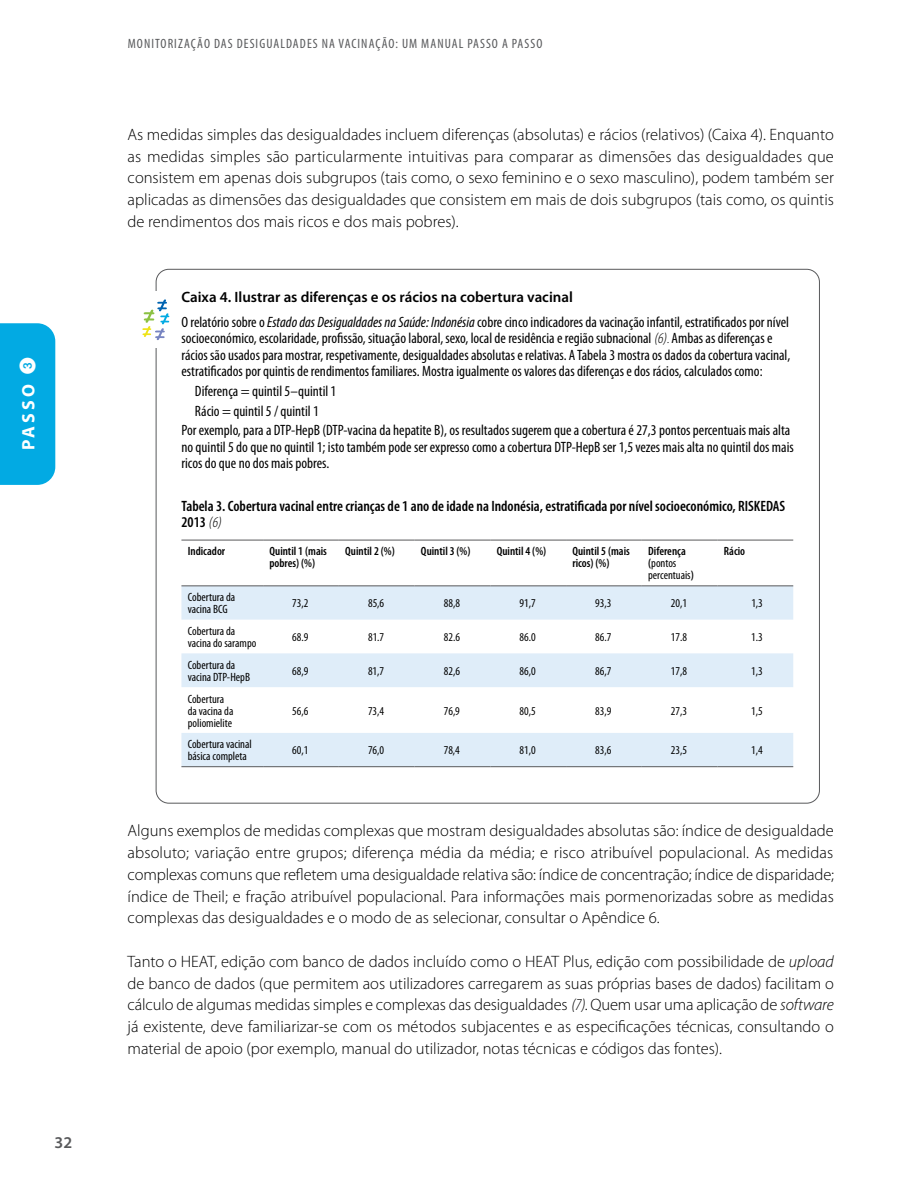
<style>
.page{position:relative;width:919px;height:1191px;background:#fff}
.page>*{position:absolute;margin:0;border:0;box-sizing:border-box;transform-origin:0 0}
.t1{font:700 18px "Myriad Pro";letter-spacing:.18em;color:#fff}
.t2{font:300 16.5px/21.8px "Myriad Pro";color:#000;text-align:justify}
.t3{font:600 16.5px "Myriad Pro";color:#58595b}
.t4{font:condensed 15px/16.5px "Myriad Pro";color:#000}
.t5{font:600 condensed 15px/16.5px "Myriad Pro";color:#000}
.t6{font:condensed 13.5px "Myriad Pro";letter-spacing:.08em;color:#58595b}
.t7{font:condensed 12px/12px "Myriad Pro";color:#000}
.t8{font:600 condensed 12px/12px "Myriad Pro";color:#000}
.s1{font-family:"European Pi One";font-weight:400;font-size:16.5px}
.s2{font-weight:600;font-stretch:normal}
.s3{font-style:italic}
.s4{font-weight:300;font-style:italic}
.s5{font-weight:600}
.s6{font-style:italic;font-stretch:condensed}
</style>
<div class="page">
<svg style="left:142px;top:299px;width:27px;height:41px"></svg>
<svg style="left:181px;top:586px;width:612px;height:180px;fill:#dfedf9"></svg>
<hr style="left:181px;top:540px;width:82px;height:1px;background:#58595b">
<hr style="left:263px;top:540px;width:76px;height:1px;background:#58595b">
<hr style="left:339px;top:540px;width:75px;height:1px;background:#58595b">
<hr style="left:414px;top:540px;width:76px;height:1px;background:#58595b">
<hr style="left:490px;top:540px;width:76px;height:1px;background:#58595b">
<hr style="left:566px;top:540px;width:75px;height:1px;background:#58595b">
<hr style="left:641px;top:540px;width:76px;height:1px;background:#58595b">
<hr style="left:717px;top:540px;width:76px;height:1px;background:#58595b">
<hr style="left:181px;top:585px;width:82px;height:1px;background:#58595b">
<hr style="left:263px;top:585px;width:76px;height:1px;background:#58595b">
<hr style="left:339px;top:585px;width:75px;height:1px;background:#58595b">
<hr style="left:414px;top:585px;width:76px;height:1px;background:#58595b">
<hr style="left:490px;top:585px;width:76px;height:1px;background:#58595b">
<hr style="left:566px;top:585px;width:75px;height:1px;background:#58595b">
<hr style="left:641px;top:585px;width:76px;height:1px;background:#58595b">
<hr style="left:717px;top:585px;width:76px;height:1px;background:#58595b">
<hr style="left:181px;top:766px;width:82px;height:1px;background:#58595b">
<hr style="left:263px;top:766px;width:76px;height:1px;background:#58595b">
<hr style="left:339px;top:766px;width:75px;height:1px;background:#58595b">
<hr style="left:414px;top:766px;width:76px;height:1px;background:#58595b">
<hr style="left:490px;top:766px;width:76px;height:1px;background:#58595b">
<hr style="left:566px;top:766px;width:75px;height:1px;background:#58595b">
<hr style="left:641px;top:766px;width:76px;height:1px;background:#58595b">
<hr style="left:717px;top:766px;width:76px;height:1px;background:#58595b">
<div style="left:0;top:323px;width:55px;height:162px;background:#02aae3"></div>
<p class="t1" style="left:17px;top:450px;width:94px;rotate:-90deg">PASSO <span class="s1">3</span></p>
<p class="t3" style="left:55px;top:1132px;width:19px">32</p>
<p class="t6" style="left:128px;top:35px;width:416px">MONITORIZAÇÃO DAS DESIGUALDADES NA VACINAÇÃO: UM MANUAL PASSO A PASSO</p>
<p class="t2" style="left:128px;top:124px;width:707px">As medidas simples das desigualdades incluem diferenças (absolutas) e rácios (relativos) (Caixa 4). Enquanto as medidas simples são particularmente intuitivas para comparar as dimensões das desigualdades que consistem em apenas dois subgrupos (tais como, o sexo feminino e o sexo masculino), podem também ser aplicadas as dimensões das desigualdades que consistem em mais de dois subgrupos (tais como, os quintis de rendimentos dos mais ricos e dos mais pobres).</p>
<p class="t4" style="left:181px;top:284px;width:609px;line-height:25px"><span class="s2">Caixa 4. Ilustrar as diferenças e os rácios na cobertura vacinal<br></span>O relatório sobre o <span class="s3">Estado das Desigualdades na Saúde: Indonésia</span> cobre cinco indicadores da vacinação infantil, estratificados por nível</p>
<p class="t4" style="left:181px;top:330px;width:610px">socioeconómico, escolaridade, profissão, situação laboral, sexo, local de residência e região subnacional <span class="s4">(6).</span>Ambas as diferenças e rácios são usados para mostrar, respetivamente, desigualdades absolutas e relativas. A Tabela 3 mostra os dados da cobertura vacinal, estratificados por quintis de rendimentos familiares. Mostra igualmente os valores das diferenças e dos rácios, calculados como:</p>
<p class="t4" style="left:195px;top:382px;width:143px">Diferença = quintil 5–quintil 1</p>
<p class="t4" style="left:195px;top:402px;width:125px">Rácio = quintil 5 / quintil 1</p>
<p class="t4" style="left:181px;top:422px;width:610px">Por exemplo, para a DTP-HepB (DTP-vacina da hepatite B), os resultados sugerem que a cobertura é 27,3 pontos percentuais mais alta</p>
<p class="t4" style="left:181px;top:438px;width:613px">no quintil 5 do que no quintil 1; isto também pode ser expresso como a cobertura DTP-HepB ser 1,5 vezes mais alta no quintil dos mais ricos do que no dos mais pobres.</p>
<p class="t5" style="left:181px;top:498px;width:605px">Tabela 3. Cobertura vacinal entre crianças de 1 ano de idade na Indonésia, estratificada por nível socioeconómico, RISKEDAS<br>2013 <span class="s4">(6)</span></p>
<p class="t8" style="left:188px;top:545px;width:39px">Indicador</p>
<p class="t8" style="left:269px;top:545px;width:59px">Quintil 1 (mais pobres) (%)</p>
<p class="t8" style="left:345px;top:545px;width:51px">Quintil 2 (%)</p>
<p class="t8" style="left:421px;top:545px;width:51px">Quintil 3 (%)</p>
<p class="t8" style="left:496px;top:545px;width:51px">Quintil 4 (%)</p>
<p class="t8" style="left:572px;top:545px;width:59px">Quintil 5 (mais ricos) (%)</p>
<p class="t7" style="left:648px;top:545px;width:47px"><span class="s5">Diferença (</span>pontos percentuais<span class="s5">)</span></p>
<p class="t8" style="left:723px;top:545px;width:23px">Rácio</p>
<p class="t7" style="left:188px;top:591px;width:49px">Cobertura da vacina BCG</p>
<p class="t7" style="left:292px;top:597px;width:18px">73,2</p>
<p class="t7" style="left:368px;top:597px;width:18px">85,6</p>
<p class="t7" style="left:444px;top:597px;width:18px">88,8</p>
<p class="t7" style="left:519px;top:597px;width:18px">91,7</p>
<p class="t7" style="left:595px;top:597px;width:18px">93,3</p>
<p class="t7" style="left:671px;top:597px;width:18px">20,1</p>
<p class="t7" style="left:751px;top:597px;width:13px">1,3</p>
<p class="t7" style="left:188px;top:625px;width:70px">Cobertura da vacina do sarampo</p>
<p class="t7" style="left:292px;top:631px;width:18px">68.9</p>
<p class="t7" style="left:368px;top:631px;width:18px">81.7</p>
<p class="t7" style="left:444px;top:631px;width:18px">82.6</p>
<p class="t7" style="left:519px;top:631px;width:18px">86.0</p>
<p class="t7" style="left:595px;top:631px;width:18px">86.7</p>
<p class="t7" style="left:671px;top:631px;width:18px">17.8</p>
<p class="t7" style="left:751px;top:631px;width:13px">1.3</p>
<p class="t7" style="left:188px;top:658px;width:64px">Cobertura da vacina DTP-HepB</p>
<p class="t7" style="left:292px;top:664px;width:18px">68,9</p>
<p class="t7" style="left:368px;top:664px;width:18px">81,7</p>
<p class="t7" style="left:443px;top:664px;width:18px">82,6</p>
<p class="t7" style="left:519px;top:664px;width:18px">86,0</p>
<p class="t7" style="left:595px;top:664px;width:18px">86,7</p>
<p class="t7" style="left:671px;top:664px;width:18px">17,8</p>
<p class="t7" style="left:751px;top:664px;width:13px">1,3</p>
<p class="t7" style="left:188px;top:692px;width:47px">Cobertura da vacina da poliomielite</p>
<p class="t7" style="left:292px;top:704px;width:18px">56,6</p>
<p class="t7" style="left:368px;top:704px;width:18px">73,4</p>
<p class="t7" style="left:443px;top:704px;width:18px">76,9</p>
<p class="t7" style="left:519px;top:704px;width:18px">80,5</p>
<p class="t7" style="left:595px;top:704px;width:18px">83,9</p>
<p class="t7" style="left:671px;top:704px;width:18px">27,3</p>
<p class="t7" style="left:751px;top:704px;width:13px">1,5</p>
<p class="t7" style="left:188px;top:738px;width:66px">Cobertura vacinal básica completa</p>
<p class="t7" style="left:292px;top:744px;width:18px">60,1</p>
<p class="t7" style="left:368px;top:744px;width:18px">76,0</p>
<p class="t7" style="left:443px;top:744px;width:18px">78,4</p>
<p class="t7" style="left:519px;top:744px;width:18px">81,0</p>
<p class="t7" style="left:595px;top:744px;width:18px">83,6</p>
<p class="t7" style="left:671px;top:744px;width:18px">23,5</p>
<p class="t7" style="left:751px;top:744px;width:13px">1,4</p>
<p class="t2" style="left:128px;top:820px;width:708px">Alguns exemplos de medidas complexas que mostram desigualdades absolutas são: índice de desigualdade absoluto; variação entre grupos; diferença média da média; e risco atribuível populacional. As medidas complexas comuns que refletem uma desigualdade relativa são: índice de concentração; índice de disparidade; índice de Theil; e fração atribuível populacional. Para informações mais pormenorizadas sobre as medidas complexas das desigualdades e o modo de as selecionar, consultar o Apêndice 6.</p>
<p class="t2" style="left:128px;top:950px;width:707px">Tanto o HEAT, edição com banco de dados incluído como o HEAT Plus, edição com possibilidade de <span class="s3">upload </span>de banco de dados (que permitem aos utilizadores carregarem as suas próprias bases de dados) facilitam o cálculo de algumas medidas simples e complexas das desigualdades <span class="s6">(7)</span>. Quem usar uma aplicação de <span class="s3">software </span>já existente, deve familiarizar-se com os métodos subjacentes e as especificações técnicas, consultando o material de apoio (por exemplo, manual do utilizador, notas técnicas e códigos das fontes).</p>
</div>
